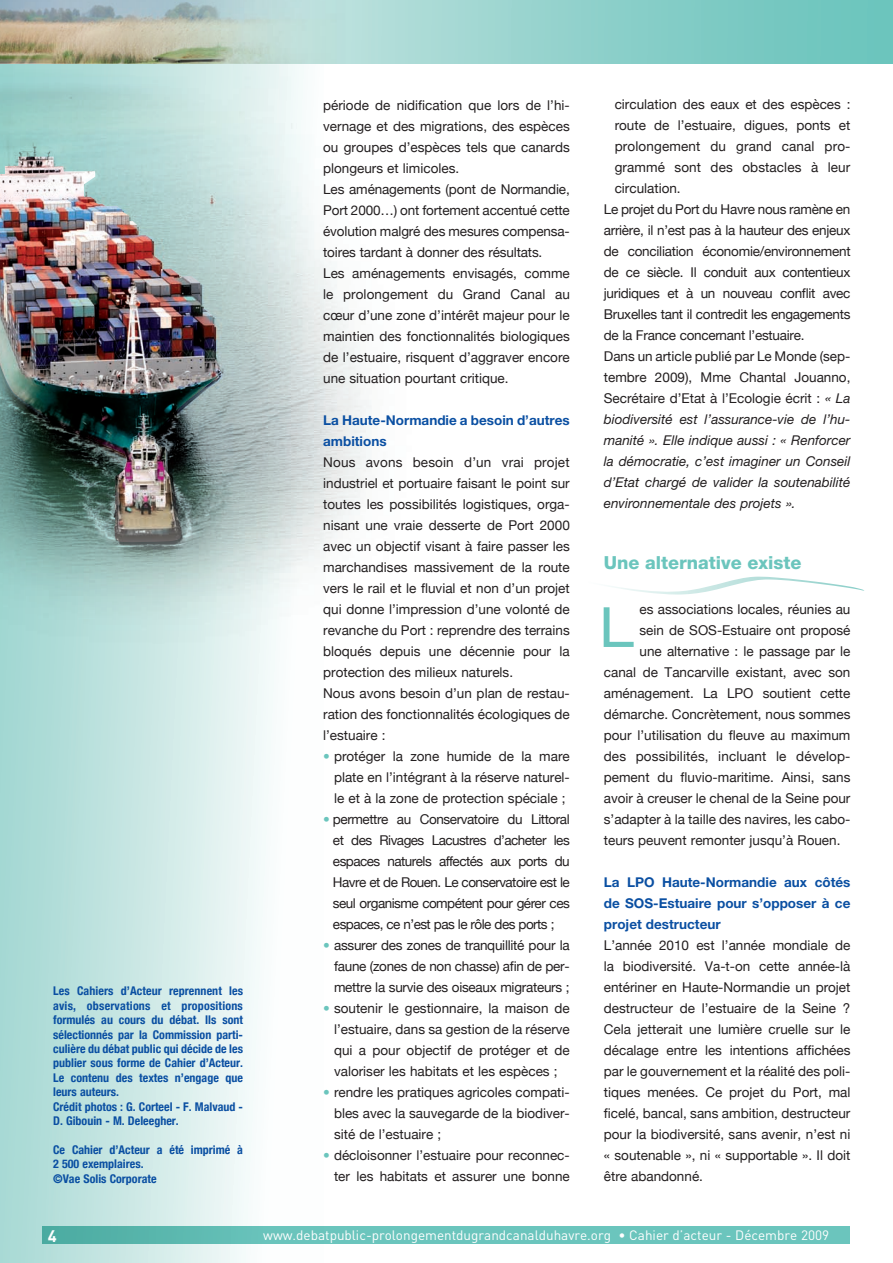
<style>
.page{position:relative;width:893px;height:1263px;background:#fff}
.page>*{position:absolute;margin:0;border:0;box-sizing:border-box;transform-origin:0 0}
.Normal_e{font:expanded 55.5px "Helvetica Neue";color:#6bc5bd}
.t1{font:800 18px "Helvetica Neue";color:#6bc5bd}
.Normal_e-2{font:700 16.5px "DIN";color:#fff}
.Normal_e-3{font:13.5px/21px "Helvetica Neue";color:#231f20;text-align:justify}
.Normal_e-4{font:italic 13.5px/21px "Helvetica Neue";color:#231f20;text-align:justify}
.Normal_e-5{font:700 13.5px/21px "Helvetica Neue";color:#0a4fa2}
.Normal_e-6{font:13.5px "DIN";color:#fff}
.Normal_e-7{font:700 condensed 12px/14.4px "Helvetica Neue";color:#0a4fa2}
.s1{color:#6bc5bd}
.s2{font-style:normal}
</style>
<div class="page">
<div style="left:0;top:64px;width:323px;height:1199px;background:linear-gradient(to right,#a2d6d1,#fff)"></div>
<div style="left:0;top:0;width:893px;height:64px;background:#6fc6be"></div>
<div style="left:43px;top:1227px;width:807px;height:17px;background:linear-gradient(to right,#5ab7ae,#72cbc3)"></div>
<div style="left:0;top:0;width:791px;height:672px;background:#fff"></div>
<img style="left:0;top:0;width:685px;height:650px">
<img style="left:0;top:157px;width:221px;height:386px">
<img style="left:0;top:0;width:345px;height:64px">
<svg style="left:585px;top:577px;width:279px;height:18px"></svg>
<p class="Normal_e-7" style="left:53px;top:984px;width:192px;text-align:justify">Les Cahiers d’Acteur reprennent les avis, observations et propositions formulés au cours du débat. Ils sont sélectionnés par la Commission parti&shy;culière du débat public qui décide de les publier sous forme de Cahier d’Acteur.<br>Le contenu des textes n’engage que leurs auteurs.</p>
<p class="Normal_e-7" style="left:53px;top:1099px;width:191px">Crédit photos : G. Corteel - F. Malvaud -<br>D. Gibouin - M. Deleegher.</p>
<p class="Normal_e-7" style="left:53px;top:1142px;width:191px">Ce Cahier d’Acteur a été imprimé à<br>2 500 exemplaires.</p>
<p class="Normal_e-7" style="left:53px;top:1171px;width:105px">©Vae Solis Corporate</p>
<p class="Normal_e-3" style="left:323px;top:95px;width:248px">période de nidification que lors de l’hi&shy;vernage et des migrations, des espèces ou groupes d’espèces tels que canards plongeurs et limicoles.</p>
<p class="Normal_e-3" style="left:323px;top:179px;width:248px">Les aménagements (pont de Normandie, Port 2000…) ont fortement accentué cette évolution malgré des mesures compensa&shy;toires tardant à donner des résultats.</p>
<p class="Normal_e-3" style="left:323px;top:263px;width:248px">Les aménagements envisagés, comme le prolongement du Grand Canal au cœur d’une zone d’intérêt majeur pour le maintien des fonctionnalités biologiques de l’estuaire, risquent d’aggraver encore une situation pourtant critique.</p>
<p class="Normal_e-5" style="left:323px;top:410px;width:248px">La Haute-Normandie a besoin d’autres ambitions</p>
<p class="Normal_e-3" style="left:323px;top:452px;width:248px">Nous avons besoin d’un vrai projet industriel et portuaire faisant le point sur toutes les possibilités logistiques, orga&shy;nisant une vraie desserte de Port 2000 avec un objectif visant à faire passer les marchandises massivement de la route vers le rail et le fluvial et non d’un projet qui donne l’impression d’une volonté de revanche du Port : reprendre des terrains bloqués depuis une décennie pour la protection des milieux naturels.</p>
<p class="Normal_e-3" style="left:323px;top:683px;width:248px">Nous avons besoin d’un plan de restau&shy;ration des fonctionnalités écologiques de l’estuaire :</p>
<p class="Normal_e-3" style="left:334px;top:746px;width:237px;text-indent:-11px"><span class="s1">•</span> protéger la zone humide de la mare plate en l’intégrant à la réserve naturel&shy;le et à la zone de protection spéciale ;</p>
<p class="Normal_e-3" style="left:333px;top:809px;width:238px;text-indent:-10px"><span class="s1">•</span> permettre au Conservatoire du Littoral et des Rivages Lacustres d’acheter les espaces naturels affectés aux ports du Havre et de Rouen. Le conservatoire est le seul organisme compétent pour gérer ces espaces, ce n’est pas le rôle des ports ;</p>
<p class="Normal_e-3" style="left:334px;top:935px;width:237px;text-indent:-11px"><span class="s1">•</span> assurer des zones de tranquillité pour la faune (zones de non chasse) afin de per&shy;mettre la survie des oiseaux migrateurs ;</p>
<p class="Normal_e-3" style="left:334px;top:998px;width:237px;text-indent:-11px"><span class="s1">•</span> soutenir le gestionnaire, la maison de l’estuaire, dans sa gestion de la réserve qui a pour objectif de protéger et de valoriser les habitats et les espèces ;</p>
<p class="Normal_e-3" style="left:334px;top:1082px;width:237px;text-indent:-11px"><span class="s1">•</span> rendre les pratiques agricoles compati&shy;bles avec la sauvegarde de la biodiver&shy;sité de l’estuaire ;</p>
<p class="Normal_e-3" style="left:323px;top:1145px;width:248px;text-align:right"><span class="s1">•</span> décloisonner l’estuaire pour reconnec&shy;ter les habitats et assurer une bonne</p>
<p class="Normal_e-3" style="left:615px;top:93px;width:237px">circulation des eaux et des espèces : route de l’estuaire, digues, ponts et prolongement du grand canal pro&shy;grammé sont des obstacles à leur circulation.</p>
<p class="Normal_e-3" style="left:604px;top:198px;width:248px">Le projet du Port du Havre nous ramène en arrière, il n’est pas à la hauteur des enjeux de conciliation économie/environnement de ce siècle. Il conduit aux contentieux juridiques et à un nouveau conflit avec Bruxelles tant il contredit les engagements de la France concernant l’estuaire.</p>
<p class="Normal_e-4" style="left:604px;top:345px;width:248px"><span class="s2">Dans un article publié par Le Monde (sep&shy;tembre 2009), Mme Chantal Jouanno, Secrétaire d’Etat à l’Ecologie écrit :</span> « La biodiversité est l’assurance-vie de l’hu&shy;manité ». Elle indique aussi : « Renforcer la démocratie, c’est imaginer un Conseil d’Etat chargé de valider la soutenabilité environnementale des projets ».</p>
<p class="t1" style="left:604px;top:551px;width:199px">Une alternative existe</p>
<p class="Normal_e-3" style="left:639px;top:598px;width:212px">es associations locales, réunies au</p>
<p class="Normal_e-3" style="left:639px;top:619px;width:212px">sein de SOS-Estuaire ont proposé</p>
<p class="Normal_e-3" style="left:639px;top:640px;width:212px">une alternative : le passage par le</p>
<p class="Normal_e-3" style="left:604px;top:661px;width:248px">canal de Tancarville existant, avec son</p>
<p class="Normal_e-3" style="left:604px;top:682px;width:248px">aménagement. La LPO soutient cette</p>
<p class="Normal_e-3" style="left:604px;top:703px;width:248px">démarche. Concrètement, nous sommes</p>
<p class="Normal_e-3" style="left:604px;top:724px;width:248px">pour l’utilisation du fleuve au maximum</p>
<p class="Normal_e-3" style="left:604px;top:745px;width:248px">des possibilités, incluant le dévelop-</p>
<p class="Normal_e-3" style="left:604px;top:766px;width:248px">pement du fluvio-maritime. Ainsi, sans</p>
<p class="Normal_e-3" style="left:604px;top:787px;width:248px">avoir à creuser le chenal de la Seine pour</p>
<p class="Normal_e-3" style="left:604px;top:808px;width:248px">s’adapter à la taille des navires, les cabo-</p>
<p class="Normal_e-3" style="left:604px;top:829px;width:238px">teurs peuvent remonter jusqu’à Rouen.</p>
<p class="Normal_e-5" style="left:604px;top:871px;width:248px;text-align:justify">La LPO Haute-Normandie aux côtés de SOS-Estuaire pour s’opposer à ce projet destructeur</p>
<p class="Normal_e-3" style="left:604px;top:934px;width:248px">L’année 2010 est l’année mondiale de la biodiversité. Va-t-on cette année-là entériner en Haute-Normandie un projet destructeur de l’estuaire de la Seine ?<br>Cela jetterait une lumière cruelle sur le décalage entre les intentions affichées par le gouvernement et la réalité des poli&shy;tiques menées. Ce projet du Port, mal ficelé, bancal, sans ambition, destructeur pour la biodiversité, sans avenir, n’est ni « soutenable », ni « supportable ». Il doit être abandonné.</p>
<p class="Normal_e" style="left:599px;top:593px;width:36px">L</p>
<p class="Normal_e-2" style="left:48px;top:1225px;width:10px">4</p>
<p class="Normal_e-6" style="left:263px;top:1226px;width:567px">www.debatpublic-prolongementdugrandcanalduhavre.org • Cahier d’acteur - Décembre 2009</p>
</div>
